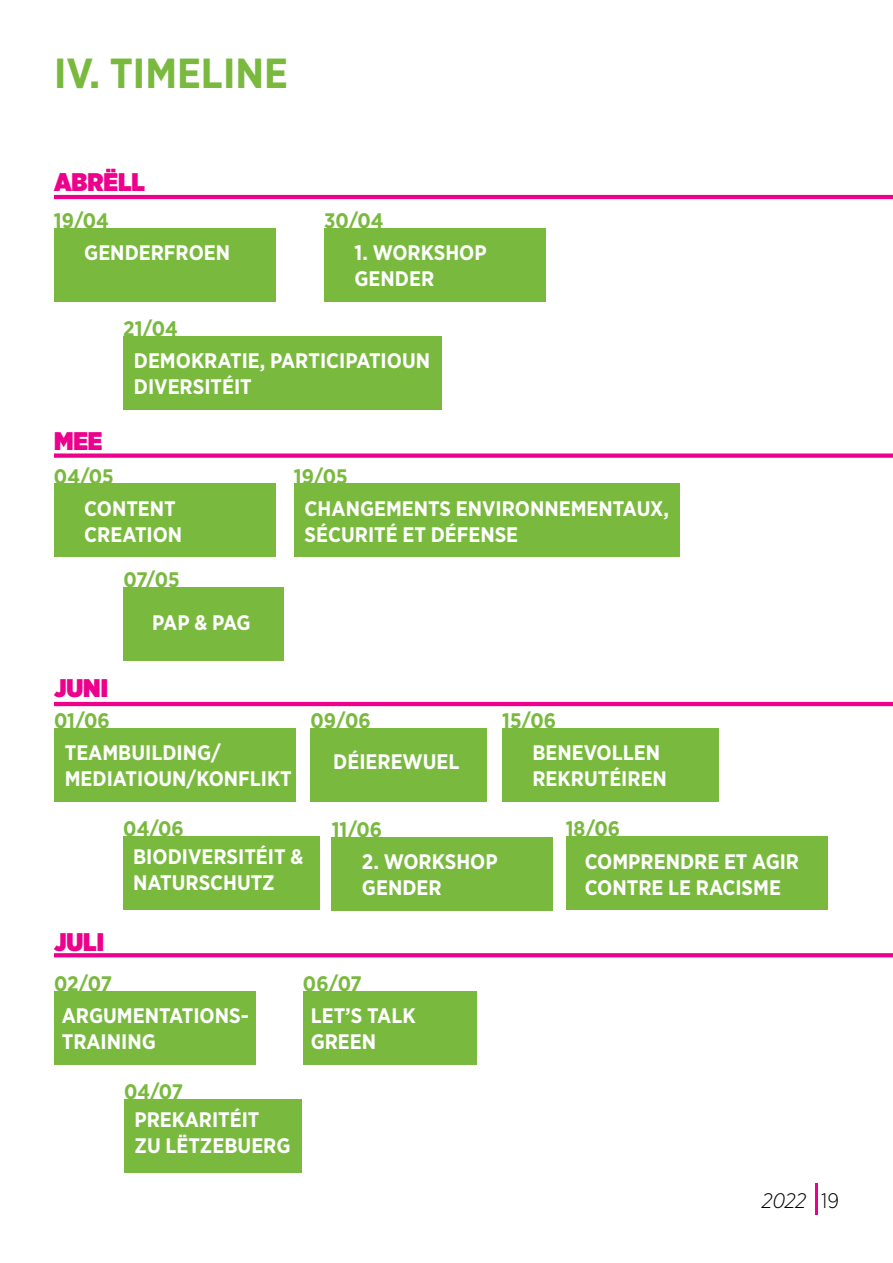
<style>
.page{position:relative;width:893px;height:1263px;background:#fff}
.page>*{position:absolute;margin:0;border:0;box-sizing:border-box;transform-origin:0 0}
.t1{font:700 42px "Gotham Narrow";color:#79b93e}
.t2{font:900 25.5px "Gotham Narrow";color:#ec008c}
.t3{font:700 21px/26.2px "Gotham Narrow";color:#fff}
.t4{font:700 21px "Gotham Narrow";color:#79b93e}
.t5{font:italic 300 21px "Gotham Narrow";color:#000}
.s1{font-style:normal}
</style>
<div class="page">
<hr style="left:815px;top:1182px;width:3px;height:32px;background:#ec008c">
<hr style="left:54px;top:195px;width:839px;height:4px;background:#ec008c">
<div style="left:54px;top:453px;width:839px;height:5px;background:#ec008c"></div>
<hr style="left:54px;top:702px;width:839px;height:4px;background:#ec008c">
<svg style="left:54px;top:953px;width:839px;height:4px;background:#ec0b90"></svg>
<div style="left:54px;top:228px;width:221px;height:74px;background:#79b93e"></div>
<div style="left:324px;top:228px;width:221px;height:74px;background:#79b93e"></div>
<div style="left:332px;top:837px;width:221px;height:73px;background:#79b93e"></div>
<div style="left:311px;top:728px;width:176px;height:73px;background:#79b93e"></div>
<div style="left:54px;top:484px;width:221px;height:73px;background:#79b93e"></div>
<div style="left:124px;top:587px;width:160px;height:74px;background:#79b93e"></div>
<div style="left:123px;top:836px;width:197px;height:73px;background:#79b93e"></div>
<div style="left:124px;top:1099px;width:177px;height:74px;background:#79b93e"></div>
<div style="left:54px;top:991px;width:202px;height:73px;background:#79b93e"></div>
<div style="left:303px;top:991px;width:173px;height:73px;background:#79b93e"></div>
<div style="left:54px;top:728px;width:241px;height:73px;background:#79b93e"></div>
<div style="left:566px;top:836px;width:262px;height:74px;background:#79b93e"></div>
<div style="left:502px;top:728px;width:217px;height:73px;background:#79b93e"></div>
<div style="left:123px;top:336px;width:319px;height:74px;background:#79b93e"></div>
<div style="left:294px;top:484px;width:385px;height:73px;background:#79b93e"></div>
<h1 class="t1" style="left:54px;top:46px;width:235px">IV. TIMELINE</h1>
<p class="t2" style="left:54px;top:164px;width:92px">ABRËLL</p>
<p class="t4" style="left:54px;top:207px;width:56px">19/04</p>
<p class="t4" style="left:324px;top:207px;width:61px">30/04</p>
<p class="t3" style="left:84px;top:239px;width:147px">GENDERFROEN</p>
<p class="t3" style="left:354px;top:239px;width:134px">1. WORKSHOP<br>GENDER</p>
<p class="t4" style="left:123px;top:315px;width:56px">21/04</p>
<p class="t2" style="left:54px;top:423px;width:50px">MEE</p>
<p class="t4" style="left:54px;top:463px;width:61px">04/05</p>
<p class="t3" style="left:134px;top:347px;width:298px">DEMOKRATIE, PARTICIPATIOUN<br>DIVERSITÉIT</p>
<p class="t4" style="left:294px;top:463px;width:55px">19/05</p>
<p class="t3" style="left:84px;top:495px;width:100px">CONTENT<br>CREATION</p>
<p class="t4" style="left:124px;top:566px;width:58px">07/05</p>
<p class="t2" style="left:54px;top:671px;width:55px">JUNI</p>
<p class="t4" style="left:54px;top:707px;width:57px">01/06</p>
<p class="t3" style="left:152px;top:610px;width:100px">PAP &amp; PAG</p>
<p class="t3" style="left:305px;top:495px;width:366px">CHANGEMENTS ENVIRONNEMENTAUX,<br>SÉCURITÉ ET DÉFENSE</p>
<p class="t4" style="left:311px;top:707px;width:62px">09/06</p>
<p class="t4" style="left:502px;top:707px;width:55px">15/06</p>
<p class="t3" style="left:65px;top:739px;width:228px">TEAMBUILDING/<br>MEDIATIOUN/KONFLIKT</p>
<p class="t3" style="left:532px;top:739px;width:136px">BENEVOLLEN<br>REKRUTÉIREN</p>
<p class="t3" style="left:333px;top:748px;width:128px">DÉIEREWUEL</p>
<p class="t2" style="left:54px;top:924px;width:52px">JULI</p>
<p class="t4" style="left:123px;top:815px;width:62px">04/06</p>
<p class="t3" style="left:133px;top:843px;width:172px">BIODIVERSITÉIT &amp;<br>NATURSCHUTZ</p>
<p class="t4" style="left:332px;top:816px;width:52px">11/06</p>
<p class="t4" style="left:566px;top:815px;width:56px">18/06</p>
<p class="t3" style="left:362px;top:848px;width:137px">2. WORKSHOP<br>GENDER</p>
<p class="t3" style="left:585px;top:848px;width:216px">COMPRENDRE ET AGIR<br>CONTRE LE RACISME</p>
<p class="t4" style="left:54px;top:970px;width:60px">02/07</p>
<p class="t4" style="left:303px;top:970px;width:60px">06/07</p>
<p class="t3" style="left:62px;top:1002px;width:189px">ARGUMENTATIONS-<br>TRAINING</p>
<p class="t3" style="left:311px;top:1002px;width:106px">LET’S TALK<br>GREEN</p>
<p class="t4" style="left:124px;top:1078px;width:61px">04/07</p>
<p class="t3" style="left:134px;top:1106px;width:158px">PREKARITÉIT<br>ZU LËTZEBUERG</p>
<p class="t5" style="left:762px;top:1187px;width:79px">2022 <span class="s1">19</span></p>
</div>
